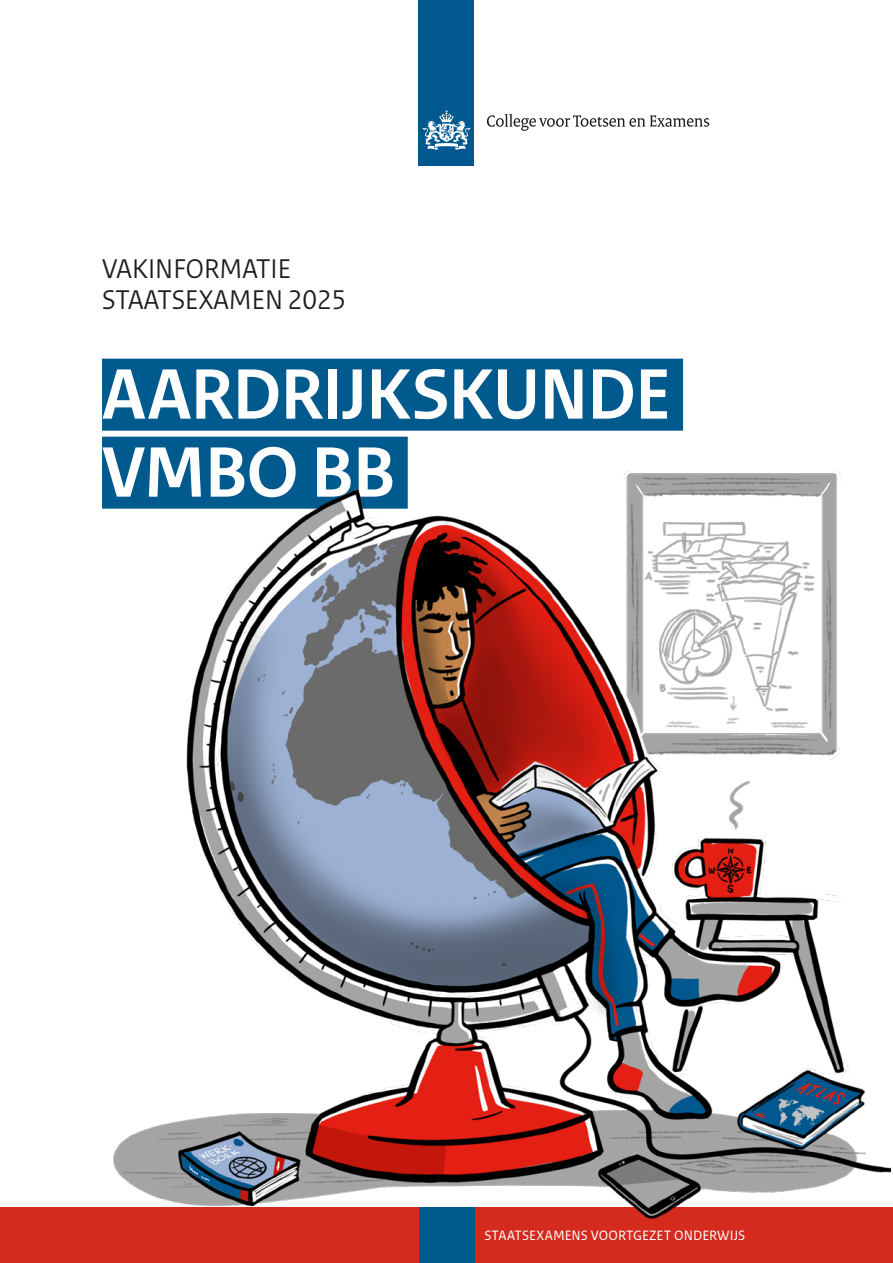
<style>
.page{position:relative;width:893px;height:1263px;background:#fff}
.page>*{position:absolute;margin:0;border:0;box-sizing:border-box;transform-origin:0 0}
.H1_titel{font:700 75px/78px "Rijksoverheid Sans Heading";letter-spacing:-.015em;color:#fff}
.P_subtitel{font:28.5px/31.5px "Rijksoverheid Sans Heading";color:#1d1d1b}
.t1{font:14.25px "Rijksoverheid Sans Text";letter-spacing:.005em;color:#fff}
</style>
<div class="page">
<div style="left:0;top:1208px;width:893px;height:55px;background:#d52b1e"></div>
<div style="left:419px;top:0;width:55px;height:165px;background:#00588e"></div>
<svg style="left:423px;top:110px;width:47px;height:40px"></svg>
<svg style="left:487px;top:114px;width:222px;height:17px"></svg>
<div style="left:102px;top:359px;width:581px;height:72px;background:#005a8d"></div>
<div style="left:102px;top:437px;width:306px;height:72px;background:#005a8d"></div>
<img style="left:2px;top:452px;width:889px;height:810px">
<p class="P_subtitel" style="left:102px;top:253px;width:246px">VAKINFORMATIE<br>STAATSEXAMEN 2025</p>
<h1 class="H1_titel" style="left:102px;top:357px;width:570px">AARDRIJKSKUNDE<br>VMBO BB</h1>
<p class="t1" style="left:484px;top:1227px;width:263px">STAATSEXAMENS VOORTGEZET ONDERWIJS</p>
</div>
